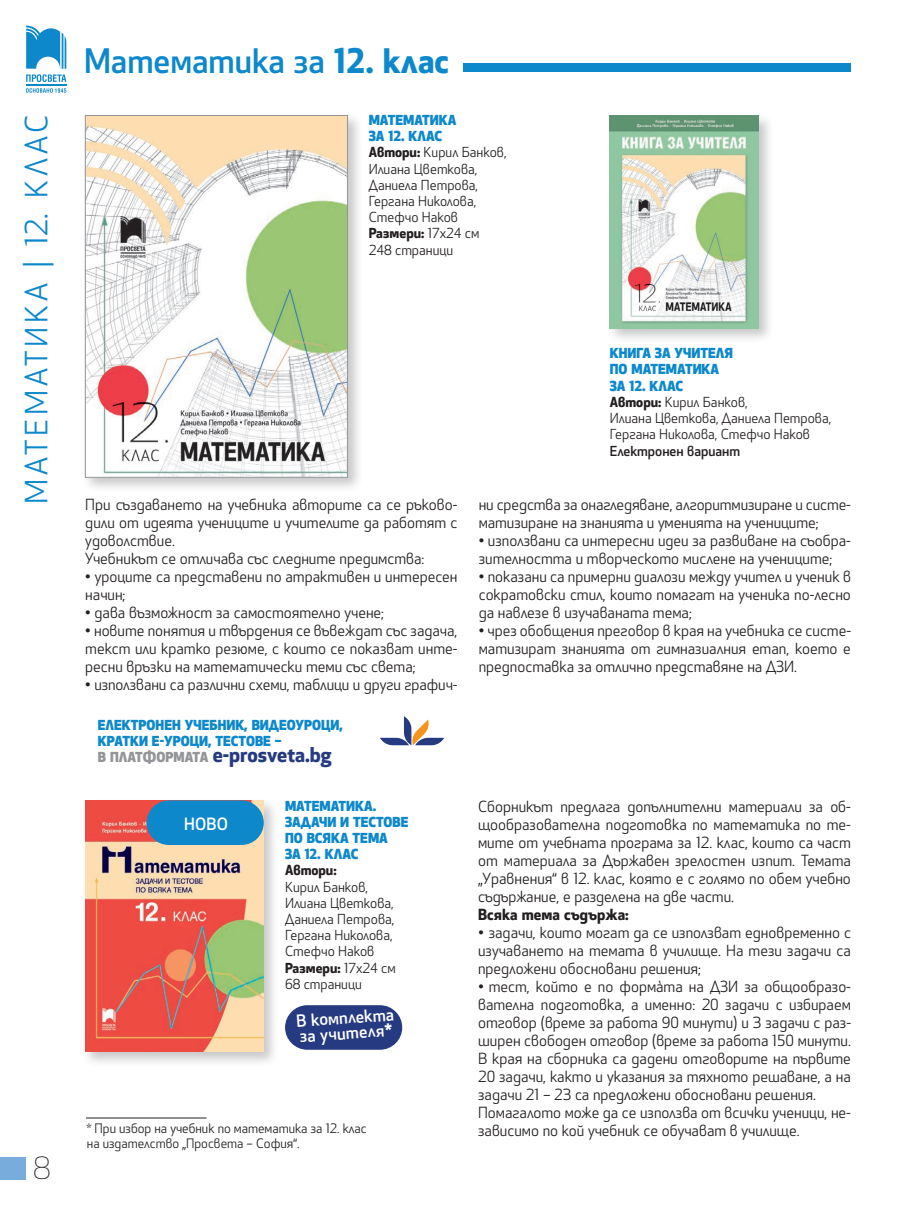
<style>
.page{position:relative;width:902px;height:1212px;background:#fff}
.page>*{position:absolute;margin:0;border:0;box-sizing:border-box;transform-origin:0 0}
.t1{font:500 33px "HS Apex Bg";color:#0c88cb}
.t2{font:30px "HS Apex Bg";letter-spacing:.13em;color:#0c88cb}
.t3{font:300 30px "HS Apex Bg";color:#231f20}
.t4{font:700 19.95px "HS Apex Bg";color:#253a80}
.t5{font:500 16.5px/15.3px "HS Apex Bg";color:#fff}
.t6{font:15px/18px "HS Apex Bg";color:#231f20}
.t7{font:700 15px "HS Apex Bg";color:#231f20}
.t8{font:13.5px/16.2px "HS Apex Bg";color:#231f20}
.t9{font:800 13.5px/16.2px "HS Apex Bg";color:#0c88cb}
.t10{font:500 13.5px "HS Apex Bg";color:#231f20}
.t11{font:700 13.5px "HS Apex Bg";color:#231f20}
.t12{font:12.75px/15.3px "HS Apex Bg";color:#231f20}
.s1{font-weight:700}
.s2{font-weight:800;color:#0c88cb}
.s3{font-weight:800;font-size:13.5px;color:#939598}
</style>
<div class="page">
<div style="left:0;top:1157px;width:26px;height:22px;background:#78acdc"></div>
<svg style="left:26px;top:26px;width:40px;height:56px"></svg>
<svg style="left:26px;top:88px;width:40px;height:5px"></svg>
<hr style="left:26px;top:84px;width:40px;height:2px;background:#0c88cb">
<div style="left:82px;top:112px;width:281px;height:381px;background:#231f20;opacity:.25"></div>
<img style="left:87px;top:117px;width:258px;height:358px">
<div style="left:85px;top:115px;width:262px;height:362px;border:1px solid #939598"></div>
<div style="left:606px;top:112px;width:168px;height:232px;background:#231f20;opacity:.25"></div>
<img style="left:609px;top:116px;width:149px;height:212px">
<svg style="left:380px;top:716px;width:64px;height:29px"></svg>
<div style="left:463px;top:63px;width:387px;height:9px;background:#0c88cb"></div>
<div style="left:82px;top:797px;width:197px;height:270px;background:#231f20;opacity:.25"></div>
<img style="left:85px;top:800px;width:179px;height:251px">
<div style="left:285px;top:1005px;width:117px;height:45px;background:#253a80;border-radius:22px"></div>
<div style="left:147px;top:800px;width:117px;height:45px;background:#0c88cb;border-radius:22px"></div>
<hr style="left:86px;top:1117px;width:120px;height:1px;background:#231f20">
<h2 class="t2" style="left:18px;top:504px;width:390px;rotate:-90deg">МАТЕМАТИКА | 12. КЛАС</h2>
<h2 class="t3" style="left:33px;top:1149px;width:19px">8</h2>
<h1 class="t1" style="left:84px;top:39px;width:366px">Математика за <span class="s1">12. клас</span></h1>
<p class="t8" style="left:369px;top:112px;width:139px"><span class="s2">МАТЕМАТИКА<br>ЗА 12. КЛАС<br></span><span class="s1">Автори:</span> Кирил Банков,<br>Илиана Цветкова,<br>Даниела Петрова,<br>Гергана Николова,<br>Стефчо Наков<br><span class="s1">Размери:</span> 17х24 см<br>248 страници</p>
<p class="t8" style="left:609px;top:345px;width:223px"><span class="s2">КНИГА ЗА УЧИТЕЛЯ<br>ПО МАТЕМАТИКА<br>ЗА 12. КЛАС<br></span><span class="s1">Автори:</span> Кирил Банков,<br>Илиана Цветкова, Даниела Петрова,<br>Гергана Николова, Стефчо Наков</p>
<p class="t10" style="left:609px;top:441px;width:132px">Електронен вариант</p>
<p class="t6" style="left:85px;top:495px;width:373px">При създаването на учебника авторите са се ръково&shy;дили от идеята учениците и учителите да работят с удоволствие.<br>Учебникът се отличава със следните предимства:</p>
<p class="t6" style="left:85px;top:567px;width:373px">• уроците са представени по атрактивен и интересен начин;</p>
<p class="t6" style="left:85px;top:603px;width:300px">• дава възможност за самостоятелно учене;</p>
<p class="t6" style="left:85px;top:621px;width:373px;text-align:justify">• новите понятия и твърдения се въвеждат със задача, текст или кратко резюме, с които се показват инте&shy;ресни връзки на математически теми със света;</p>
<p class="t6" style="left:85px;top:675px;width:373px">• използвани са различни схеми, таблици и други графич-</p>
<p class="t9" style="left:98px;top:716px;width:247px">ЕЛЕКТРОНЕН УЧЕБНИК, ВИДЕОУРОЦИ,<br>КРАТКИ Е-УРОЦИ, ТЕСТОВЕ –</p>
<h3 class="t4" style="left:98px;top:740px;width:235px"><span class="s3">В ПЛАТФОРМАТА</span> e-prosveta.bg</h3>
<p class="t5" style="left:184px;top:816px;width:45px">НОВО</p>
<p class="t9" style="left:285px;top:797px;width:125px">МАТЕМАТИКА.<br>ЗАДАЧИ И ТЕСТОВЕ<br>ПО ВСЯКА ТЕМА<br>ЗА 12. КЛАС</p>
<p class="t11" style="left:285px;top:861px;width:53px">Автори:</p>
<p class="t8" style="left:285px;top:879px;width:112px">Кирил Банков,<br>Илиана Цветкова,<br>Даниела Петрова,<br>Гергана Николова,<br>Стефчо Наков<br><span class="s1">Размери:</span> 17х24 см<br>68 страници</p>
<p class="t5" style="left:296px;top:1013px;width:99px;rotate:-4deg">В комплекта за учителя*</p>
<p class="t12" style="left:87px;top:1120px;width:281px">* При избор на учебник по математика за 12. клас на издателство „Просвета – София“.</p>
<p class="t6" style="left:478px;top:495px;width:373px">ни средства за онагледяване, алгоритмизиране и систе&shy;матизиране на знанията и уменията на учениците;</p>
<p class="t6" style="left:478px;top:531px;width:373px">• използвани са интересни идеи за развиване на съобра&shy;зителността и творческото мислене на учениците;</p>
<p class="t6" style="left:478px;top:567px;width:373px;text-align:justify">• показани са примерни диалози между учител и ученик в сократовски стил, които помагат на ученика по-лесно да навлезе в изучаваната тема;</p>
<p class="t6" style="left:478px;top:621px;width:373px;text-align:justify">• чрез обобщения преговор в края на учебника се систе&shy;матизират знанията от гимназиалния етап, което е предпоставка за отлично представяне на ДЗИ.</p>
<p class="t6" style="left:478px;top:797px;width:374px;text-align:justify">Сборникът предлага допълнителни материали за об&shy;щообразователна подготовка по математика по те&shy;мите от учебната програма за 12. клас, които са част от материала за Държавен зрелостен изпит. Темата „Уравнения“ в 12. клас, която е с голямо по обем учебно съдържание, е разделена на две части.</p>
<p class="t7" style="left:478px;top:903px;width:152px">Всяка тема съдържа:</p>
<p class="t6" style="left:478px;top:923px;width:374px;text-align:justify"><span class="s1">•</span> задачи, които могат да се използват едновременно с изучаването на темата в училище. На тези задачи са предложени обосновани решения;</p>
<p class="t6" style="left:478px;top:977px;width:374px"><span class="s1">•</span> тест, който е по формђта на ДЗИ за общообразо&shy;вателна подготовка, а именно: 20 задачи с избираем отговор (време за работа 90 минути) и 3 задачи с раз&shy;ширен свободен отговор (време за работа 150 минути.<br>В края на сборника са дадени отговорите на първите 20 задачи, както и указания за тяхното решаване, а на задачи 21 – 23 са предложени обосновани решения.<br>Помагалото може да се използва от всички ученици, не&shy;зависимо по кой учебник се обучават в училище.</p>
</div>
